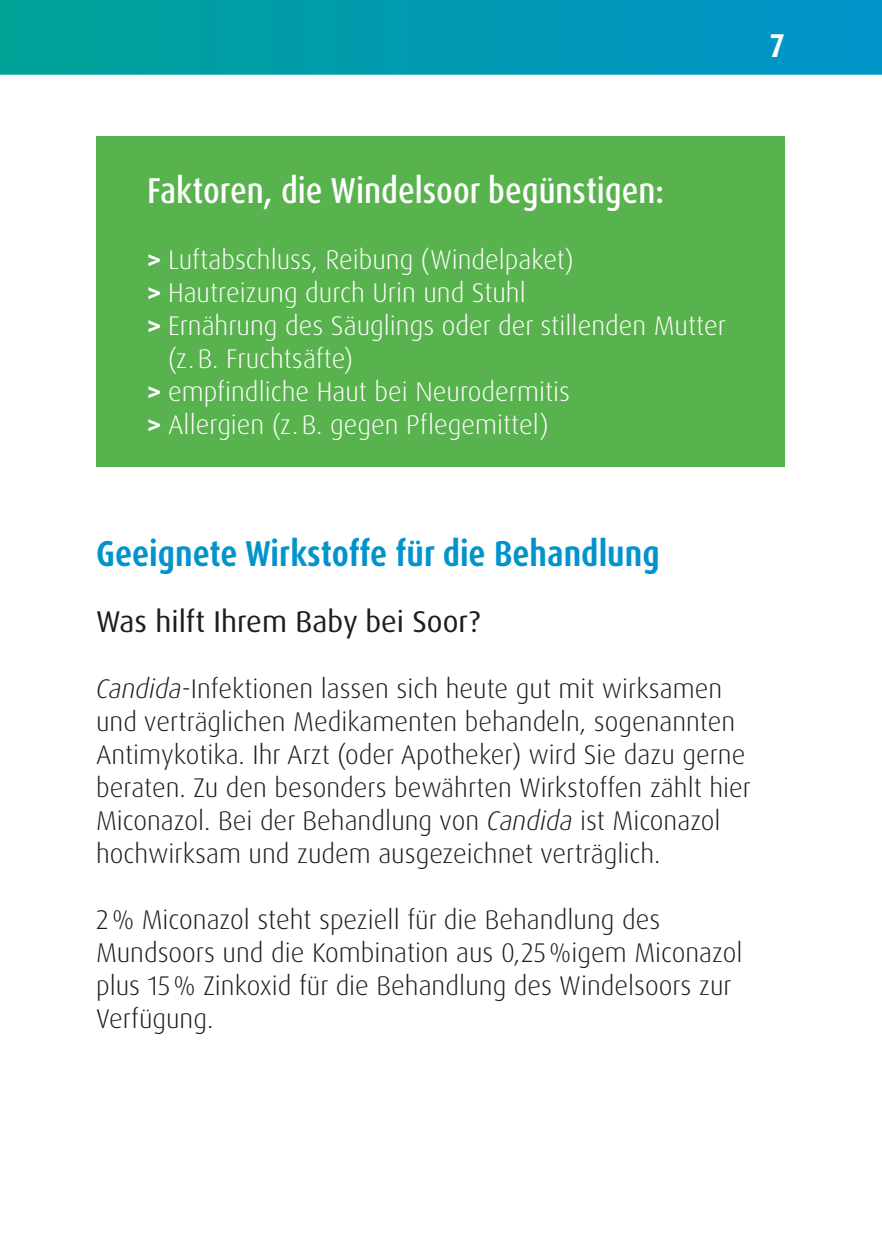
<style>
.page{position:relative;width:882px;height:1251px;background:#fff}
.page>*{position:absolute;margin:0;border:0;box-sizing:border-box;transform-origin:0 0}
.t1{font:700 condensed 36px "Dax OT";color:#0093cc}
.t2{font:500 condensed 36px "Dax OT";color:#fff}
.t3{font:700 condensed 33px "Dax OT";color:#fff}
.t4{font:30px "Dax OT";color:#1d1d1b}
.t5{font:300 27px/33px "Dax OT";color:#1d1d1b}
.t6{font:300 27px "Dax OT";color:#fff}
.s1{font-weight:700}
.s2{font-style:italic}
</style>
<div class="page">
<div style="left:0;top:0;width:882px;height:75px;background:linear-gradient(to right,#00a297,#0094cb)"></div>
<div style="left:96px;top:136px;width:689px;height:330px;background:#58b24d"></div>
<p class="t3" style="left:769px;top:24px;width:17px">7</p>
<h1 class="t2" style="left:147px;top:167px;width:518px">Faktoren, die Windelsoor begünstigen:</h1>
<p class="t6" style="left:147px;top:242px;width:428px"><span class="s1">&gt;</span> Luftabschluss, Reibung (Windelpaket)</p>
<p class="t6" style="left:147px;top:275px;width:380px"><span class="s1">&gt;</span> Hautreizung durch Urin und Stuhl</p>
<p class="t6" style="left:147px;top:308px;width:580px"><span class="s1">&gt;</span> Ernährung des Säuglings oder der stillenden Mutter</p>
<p class="t6" style="left:168px;top:341px;width:186px">(z.B. Fruchtsäfte)</p>
<p class="t6" style="left:147px;top:374px;width:424px"><span class="s1">&gt;</span> empfindliche Haut bei Neurodermitis</p>
<p class="t6" style="left:147px;top:407px;width:403px"><span class="s1">&gt;</span> Allergien (z.B. gegen Pflegemittel)</p>
<h1 class="t1" style="left:96px;top:530px;width:565px">Geeignete Wirkstoffe für die Behandlung</h1>
<p class="t4" style="left:96px;top:602px;width:386px">Was hilft Ihrem Baby bei Soor?</p>
<p class="t5" style="left:96px;top:672px;width:656px"><span class="s2">Candida</span>-Infektionen lassen sich heute gut mit wirksamen und verträglichen Medikamenten behandeln, sogenannten Antimykotika. Ihr Arzt (oder Apotheker) wird Sie dazu gerne beraten. Zu den besonders bewährten Wirkstoffen zählt hier Miconazol. Bei der Behandlung von <span class="s2">Candida</span> ist Miconazol hochwirksam und zudem ausgezeichnet verträglich.</p>
<p class="t5" style="left:96px;top:903px;width:648px">2% Miconazol steht speziell für die Behandlung des Mundsoors und die Kombination aus 0,25%igem Miconazol plus 15% Zinkoxid für die Behandlung des Windelsoors zur Verfügung.</p>
</div>
